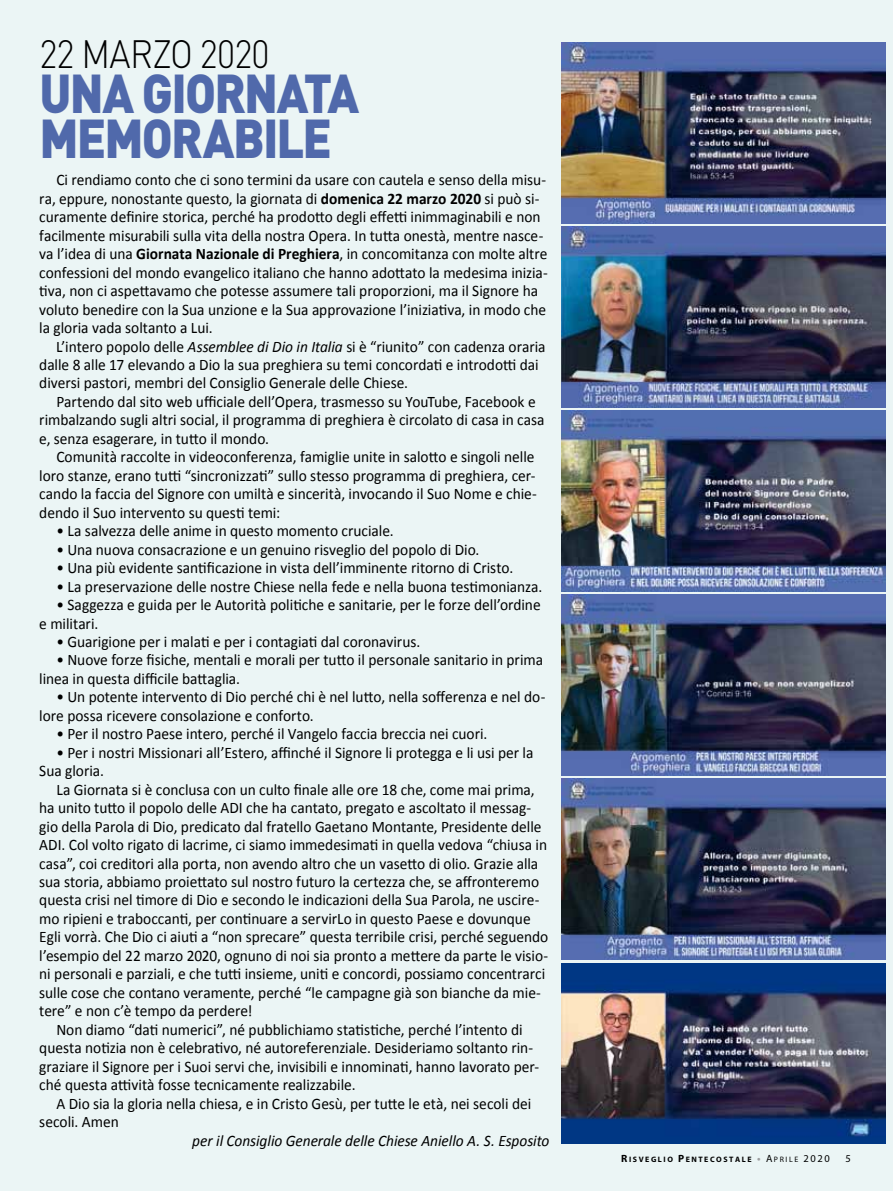
<style>
.page{position:relative;width:893px;height:1191px;background:#ebf5f5}
.page>*{position:absolute;margin:0;border:0;box-sizing:border-box;transform-origin:0 0}
.t1{font:900 54px/45px "DIN";letter-spacing:-.04em;color:#5069ab;scale:.9 1}
.t2{font:300 39px "DIN";letter-spacing:-.02em;color:#000;scale:.9 1}
.t3{font:16.05px/18.5px "Calibri";color:#000;scale:.96 1}
.t4{font:italic 16.05px "Calibri";letter-spacing:-.005em;color:#000;scale:.96 1}
.t5{font:10.5px "Myriad Pro";color:#000}
.t6{font:700 7.8px "Myriad Pro";letter-spacing:.2em;color:#000}
.s1{font-weight:700}
.s2{font-style:italic}
.s3{font-size:10.5px}
.s4{font-size:10.5px;color:#9c9d9f}
.s5{font-weight:400;font-size:10.5px}
.s6{font-weight:400}
</style>
<div class="page">
<img style="left:561px;top:779px;width:324px;height:180px">
<img style="left:561px;top:963px;width:324px;height:180px">
<img style="left:561px;top:595px;width:324px;height:180px">
<img style="left:561px;top:43px;width:324px;height:180px">
<img style="left:561px;top:227px;width:324px;height:180px">
<img style="left:561px;top:411px;width:324px;height:180px">
<h2 class="t2" style="left:39px;top:30px;width:257px">22 MARZO 2020</h2>
<h1 class="t1" style="left:39px;top:68px;width:357px">UNA GIORNATA<br>MEMORABILE</h1>
<p class="t3" style="left:39px;top:170px;width:531px;text-indent:17px">Ci rendiamo conto che ci sono termini da usare con cautela e senso della misu&shy;ra, eppure, nonostante questo, la giornata di <span class="s1">domenica 22 marzo 2020</span> si può si&shy;curamente definire storica, perché ha prodotto degli effetti inimmaginabili e non facilmente misurabili sulla vita della nostra Opera. In tutta onestà, mentre nasce&shy;va l’idea di una <span class="s1">Giornata Nazionale di Preghiera</span>, in concomitanza con molte altre confessioni del mondo evangelico italiano che hanno adottato la medesima inizia&shy;tiva, non ci aspettavamo che potesse assumere tali proporzioni, ma il Signore ha voluto benedire con la Sua unzione e la Sua approvazione l’iniziativa, in modo che la gloria vada soltanto a Lui.</p>
<p class="t3" style="left:39px;top:336px;width:529px;text-indent:17px">L’intero popolo delle <span class="s2">Assemblee di Dio in Italia</span> si è “riunito” con cadenza oraria dalle 8 alle 17 elevando a Dio la sua preghiera su temi concordati e introdotti dai diversi pastori, membri del Consiglio Generale delle Chiese.</p>
<p class="t3" style="left:39px;top:391px;width:528px;text-indent:17px">Partendo dal sito web ufficiale dell’Opera, trasmesso su YouTube, Facebook e rimbalzando sugli altri social, il programma di preghiera è circolato di casa in casa e, senza esagerare, in tutto il mondo.</p>
<p class="t3" style="left:39px;top:447px;width:520px;text-indent:17px">Comunità raccolte in videoconferenza, famiglie unite in salotto e singoli nelle loro stanze, erano tutti “sincronizzati” sullo stesso programma di preghiera, cer&shy;cando la faccia del Signore con umiltà e sincerità, invocando il Suo Nome e chie&shy;dendo il Suo intervento su questi temi:</p>
<p class="t3" style="left:56px;top:521px;width:353px">• La salvezza delle anime in questo momento cruciale.</p>
<p class="t3" style="left:56px;top:539px;width:442px">• Una nuova consacrazione e un genuino risveglio del popolo di Dio.</p>
<p class="t3" style="left:56px;top:558px;width:477px">• Una più evidente santificazione in vista dell’imminente ritorno di Cristo.</p>
<p class="t3" style="left:56px;top:576px;width:508px">• La preservazione delle nostre Chiese nella fede e nella buona testimonianza.</p>
<p class="t3" style="left:39px;top:595px;width:524px;text-indent:17px">• Saggezza e guida per le Autorità politiche e sanitarie, per le forze dell’ordine e militari.</p>
<p class="t3" style="left:56px;top:631px;width:381px">• Guarigione per i malati e per i contagiati dal coronavirus.</p>
<p class="t3" style="left:39px;top:650px;width:526px;text-indent:17px">• Nuove forze fisiche, mentali e morali per tutto il personale sanitario in prima linea in questa difficile battaglia.</p>
<p class="t3" style="left:39px;top:687px;width:529px;text-indent:17px">• Un potente intervento di Dio perché chi è nel lutto, nella sofferenza e nel do&shy;lore possa ricevere consolazione e conforto.</p>
<p class="t3" style="left:56px;top:724px;width:451px">• Per il nostro Paese intero, perché il Vangelo faccia breccia nei cuori.</p>
<p class="t3" style="left:39px;top:742px;width:516px;text-indent:17px">• Per i nostri Missionari all’Estero, affinché il Signore li protegga e li usi per la<br>Sua gloria.</p>
<p class="t3" style="left:56px;top:779px;width:500px">La Giornata si è conclusa con un culto finale alle ore 18 che, come mai prima,</p>
<p class="t3" style="left:39px;top:798px;width:514px">ha unito tutto il popolo delle ADI che ha cantato, pregato e ascoltato il messag-</p>
<p class="t3" style="left:39px;top:816px;width:525px">gio della Parola di Dio, predicato dal fratello Gaetano Montante, Presidente delle</p>
<p class="t3" style="left:39px;top:834px;width:530px">ADI. Col volto rigato di lacrime, ci siamo immedesimati in quella vedova “chiusa in</p>
<p class="t3" style="left:39px;top:853px;width:521px">casa”, coi creditori alla porta, non avendo altro che un vasetto di olio. Grazie alla</p>
<p class="t3" style="left:39px;top:871px;width:522px">sua storia, abbiamo proiettato sul nostro futuro la certezza che, se affronteremo</p>
<p class="t3" style="left:39px;top:890px;width:522px">questa crisi nel timore di Dio e secondo le indicazioni della Sua Parola, ne uscire-</p>
<p class="t3" style="left:39px;top:908px;width:513px">mo ripieni e traboccanti, per continuare a servirLo in questo Paese e dovunque</p>
<p class="t3" style="left:39px;top:927px;width:532px">Egli vorrà. Che Dio ci aiuti a “non sprecare” questa terribile crisi, perché seguendo</p>
<p class="t3" style="left:39px;top:945px;width:532px">l’esempio del 22 marzo 2020, ognuno di noi sia pronto a mettere da parte le visio-</p>
<p class="t3" style="left:39px;top:964px;width:528px">ni personali e parziali, e che tutti insieme, uniti e concordi, possiamo concentrarci</p>
<p class="t3" style="left:39px;top:982px;width:524px">sulle cose che contano veramente, perché “le campagne già son bianche da mie-</p>
<p class="t3" style="left:39px;top:1001px;width:224px">tere” e non c’è tempo da perdere!</p>
<p class="t3" style="left:56px;top:1019px;width:487px">Non diamo “dati numerici”, né pubblichiamo statistiche, perché l’intento di</p>
<p class="t3" style="left:39px;top:1038px;width:516px">questa notizia non è celebrativo, né autoreferenziale. Desideriamo soltanto rin-</p>
<p class="t3" style="left:39px;top:1056px;width:522px">graziare il Signore per i Suoi servi che, invisibili e innominati, hanno lavorato per-</p>
<p class="t3" style="left:39px;top:1074px;width:331px">ché questa attività fosse tecnicamente realizzabile.</p>
<p class="t3" style="left:56px;top:1093px;width:496px">A Dio sia la gloria nella chiesa, e in Cristo Gesù, per tutte le età, nei secoli dei</p>
<p class="t3" style="left:39px;top:1111px;width:84px">secoli. Amen</p>
<p class="t4" style="left:192px;top:1130px;width:374px">per il Consiglio Generale delle Chiese Aniello A. S. Esposito</p>
<p class="t6" style="left:621px;top:1154px;width:210px"><span class="s3">R</span>ISVEGLIO <span class="s3">P</span>ENTECOSTALE <span class="s4">•</span> <span class="s5">A</span><span class="s6">prile</span> <span class="s5">2020</span></p>
<p class="t5" style="left:846px;top:1151px;width:7px">5</p>
</div>
